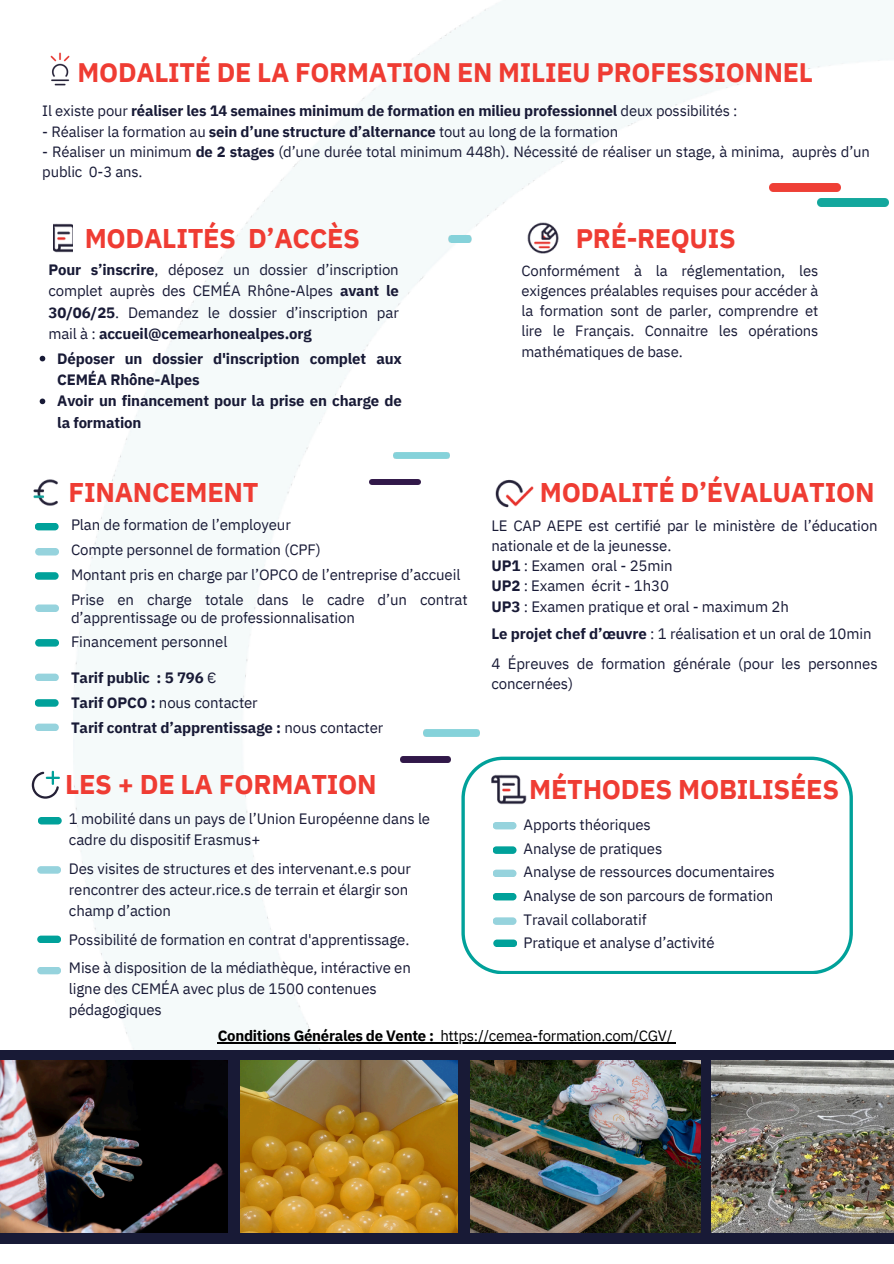
<style>
.page{position:relative;width:894px;height:1264px;background:#fff}
.page>*{position:absolute;margin:0;border:0;box-sizing:border-box;transform-origin:0 0}
.t1{font:700 27px "IBM Plex Sans";letter-spacing:-.01em;color:#ef3c33}
.t2{font:700 26.7px "IBM Plex Sans";letter-spacing:-.01em;color:#ef3c33}
.t3{font:15px/21.3px "IBM Plex Sans";letter-spacing:-.01em;color:#181a36}
.t4{font:700 15px/21.3px "IBM Plex Sans";letter-spacing:-.01em;color:#181a36}
.t5{font:15px "IBM Plex Sans";letter-spacing:-.02em;color:#000}
.t6{font:14.85px/20.2px "IBM Plex Sans";letter-spacing:-.01em;color:#181a36;text-align:justify}
.t7{font:700 14.85px "IBM Plex Sans";letter-spacing:-.01em;color:#181a36}
.s1{font-weight:400}
.s2{font-weight:700}
</style>
<div class="page">
<img style="left:73px;top:0;width:816px;height:1050px">
<svg style="left:461px;top:756px;width:391px;height:217px"></svg>
<img style="left:33px;top:479px;width:25px;height:27px">
<div style="left:38px;top:817px;width:24px;height:7px;background:#00a19a;border-radius:4px"></div>
<div style="left:37px;top:866px;width:24px;height:7px;background:#96d3dd;border-radius:4px"></div>
<div style="left:37px;top:935px;width:24px;height:8px;background:#00a19a;border-radius:4px"></div>
<div style="left:35px;top:572px;width:24px;height:7px;background:#00a19a;border-radius:4px"></div>
<div style="left:35px;top:604px;width:24px;height:8px;background:#96d3dd;border-radius:4px"></div>
<div style="left:35px;top:639px;width:24px;height:7px;background:#00a19a;border-radius:4px"></div>
<hr style="left:46px;top:776px;width:14px;height:3px;background:#00a19a">
<svg style="left:32px;top:770px;width:27px;height:28px"></svg>
<div style="left:35px;top:523px;width:24px;height:7px;background:#00a19a;border-radius:4px"></div>
<div style="left:35px;top:548px;width:24px;height:7px;background:#96d3dd;border-radius:4px"></div>
<div style="left:35px;top:673px;width:24px;height:8px;background:#96d3dd;border-radius:4px"></div>
<div style="left:35px;top:699px;width:24px;height:7px;background:#00a19a;border-radius:4px"></div>
<div style="left:35px;top:723px;width:24px;height:8px;background:#96d3dd;border-radius:4px"></div>
<img style="left:488px;top:473px;width:52px;height:41px">
<img style="left:484px;top:768px;width:48px;height:42px">
<img style="left:769px;top:183px;width:71px;height:8px">
<img style="left:817px;top:199px;width:71px;height:8px">
<div style="left:492px;top:821px;width:24px;height:8px;background:#96d3dd;border-radius:4px"></div>
<div style="left:492px;top:846px;width:24px;height:7px;background:#00a19a;border-radius:4px"></div>
<div style="left:492px;top:869px;width:24px;height:8px;background:#96d3dd;border-radius:4px"></div>
<div style="left:492px;top:892px;width:24px;height:8px;background:#00a19a;border-radius:4px"></div>
<div style="left:492px;top:917px;width:24px;height:7px;background:#96d3dd;border-radius:4px"></div>
<img style="left:521px;top:218px;width:43px;height:40px">
<img style="left:448px;top:236px;width:24px;height:6px">
<img style="left:370px;top:479px;width:50px;height:6px">
<img style="left:393px;top:452px;width:56px;height:7px">
<img style="left:400px;top:756px;width:51px;height:6px">
<img style="left:423px;top:729px;width:56px;height:7px">
<div style="left:0;top:1050px;width:893px;height:193px;background:#181a36"></div>
<img style="left:240px;top:1060px;width:217px;height:172px">
<img style="left:0;top:1060px;width:227px;height:172px">
<img style="left:470px;top:1060px;width:229px;height:171px">
<img style="left:711px;top:1060px;width:182px;height:172px">
<div style="left:493px;top:939px;width:24px;height:8px;background:#00a19a;border-radius:4px"></div>
<img style="left:54px;top:223px;width:19px;height:30px">
<div style="left:37px;top:966px;width:24px;height:8px;background:#96d3dd;border-radius:4px"></div>
<img style="left:50px;top:52px;width:20px;height:34px">
<hr style="left:218px;top:1042px;width:216px;height:1px;background:#000">
<hr style="left:440px;top:1042px;width:232px;height:1px;background:#000">
<svg style="left:40px;top:356px;width:5px;height:5px"></svg>
<svg style="left:40px;top:398px;width:5px;height:6px"></svg>
<p class="t2" style="left:78px;top:54px;width:736px">MODALITÉ DE LA FORMATION EN MILIEU PROFESSIONNEL</p>
<p class="t7" style="left:42px;top:101px;width:696px"><span class="s1">Il existe pour</span> réaliser les 14 semaines minimum de formation en milieu professionnel <span class="s1">deux possibilités :</span></p>
<h1 class="t6" style="left:42px;top:121px;width:577px">- Réaliser la formation au <span class="s2">sein d’une structure d’alternance</span> tout au long de la formation</h1>
<p class="t6" style="left:42px;top:141px;width:829px">- Réaliser un minimum <span class="s2">de 2 stages</span> (d’une durée total minimum 448h). Nécessité de réaliser un stage, à minima, auprès d’un public 0-3 ans.</p>
<p class="t1" style="left:85px;top:220px;width:277px">MODALITÉS D’ACCÈS</p>
<p class="t3" style="left:48px;top:258px;width:352px;text-align:justify"><span class="s2">Pour s’inscrire</span>, déposez un dossier d’inscription complet auprès des CEMÉA Rhône-Alpes <span class="s2">avant le 30/06/25</span>. Demandez le dossier d’inscription par mail à : <span class="s2">accueil@cemearhonealpes.org</span></p>
<p class="t4" style="left:57px;top:347px;width:346px">Déposer un dossier d'inscription complet aux<br>CEMÉA Rhône-Alpes</p>
<p class="t4" style="left:57px;top:390px;width:346px">Avoir un financement pour la prise en charge de la formation</p>
<p class="t1" style="left:68px;top:474px;width:191px">FINANCEMENT</p>
<h1 class="t3" style="left:71px;top:514px;width:221px">Plan de formation de l’employeur</h1>
<p class="t3" style="left:71px;top:539px;width:251px">Compte personnel de formation (CPF)</p>
<p class="t3" style="left:71px;top:563px;width:391px">Montant pris en charge par l’OPCO de l’entreprise d’accueil</p>
<p class="t3" style="left:71px;top:590px;width:398px;line-height:18px">Prise en charge totale dans le cadre d’un contrat d’apprentissage ou de professionnalisation</p>
<p class="t3" style="left:71px;top:631px;width:158px">Financement personnel</p>
<h1 class="t4" style="left:71px;top:667px;width:147px">Tarif public : 5 796 <span class="s1">€</span></h1>
<p class="t3" style="left:71px;top:692px;width:188px"><span class="s2">Tarif OPCO :</span> nous contacter</p>
<p class="t4" style="left:71px;top:716px;width:314px">Tarif contrat d’apprentissage : <span class="s1">nous contacter</span></p>
<p class="t1" style="left:65px;top:765px;width:313px">LES + DE LA FORMATION</p>
<p class="t3" style="left:69px;top:807px;width:362px">1 mobilité dans un pays de l’Union Européenne dans le cadre du dispositif Erasmus+</p>
<h1 class="t3" style="left:69px;top:857px;width:343px">Des visites de structures et des intervenant.e.s pour rencontrer des acteur.rice.s de terrain et élargir son champ d’action</h1>
<p class="t3" style="left:69px;top:928px;width:342px">Possibilité de formation en contrat d'apprentissage.</p>
<p class="t3" style="left:69px;top:956px;width:343px">Mise à disposition de la médiathèque, intéractive en ligne des CEMÉA avec plus de 1500 contenues</p>
<p class="t3" style="left:69px;top:999px;width:94px">pédagogiques</p>
<p class="t2" style="left:575px;top:220px;width:162px">PRÉ-REQUIS</p>
<p class="t6" style="left:521px;top:260px;width:298px">Conformément à la réglementation, les exigences préalables requises pour accéder à la formation sont de parler, comprendre et lire le Français. Connaitre les opérations mathématiques de base.</p>
<p class="t1" style="left:539px;top:474px;width:336px">MODALITÉ D’ÉVALUATION</p>
<p class="t3" style="left:491px;top:515px;width:387px;line-height:20.2px">LE CAP AEPE est certifié par le ministère de l’éducation nationale et de la jeunesse.</p>
<p class="t3" style="left:491px;top:555px;width:183px"><span class="s2">UP1</span> : Examen oral - 25min</p>
<p class="t3" style="left:491px;top:575px;width:179px"><span class="s2">UP2</span> : Examen écrit - 1h30</p>
<h1 class="t3" style="left:491px;top:595px;width:299px"><span class="s2">UP3</span> : Examen pratique et oral - maximum 2h</h1>
<p class="t3" style="left:491px;top:622px;width:381px"><span class="s2">Le projet chef d’œuvre</span> : 1 réalisation et un oral de 10min</p>
<p class="t3" style="left:491px;top:653px;width:387px;line-height:20.2px">4 Épreuves de formation générale (pour les personnes concernées)</p>
<h1 class="t1" style="left:529px;top:771px;width:311px">MÉTHODES MOBILISÉES</h1>
<p class="t3" style="left:523px;top:813px;width:129px">Apports théoriques</p>
<p class="t3" style="left:523px;top:837px;width:140px">Analyse de pratiques</p>
<p class="t3" style="left:523px;top:861px;width:253px">Analyse de ressources documentaires</p>
<p class="t3" style="left:523px;top:884px;width:251px">Analyse de son parcours de formation</p>
<p class="t3" style="left:523px;top:908px;width:124px">Travail collaboratif</p>
<p class="t3" style="left:523px;top:932px;width:192px">Pratique et analyse d’activité</p>
<p class="t5" style="left:218px;top:1025px;width:456px"><span class="s2">Conditions Générales de Vente :</span> https://cemea-formation.com/CGV/</p>
</div>
